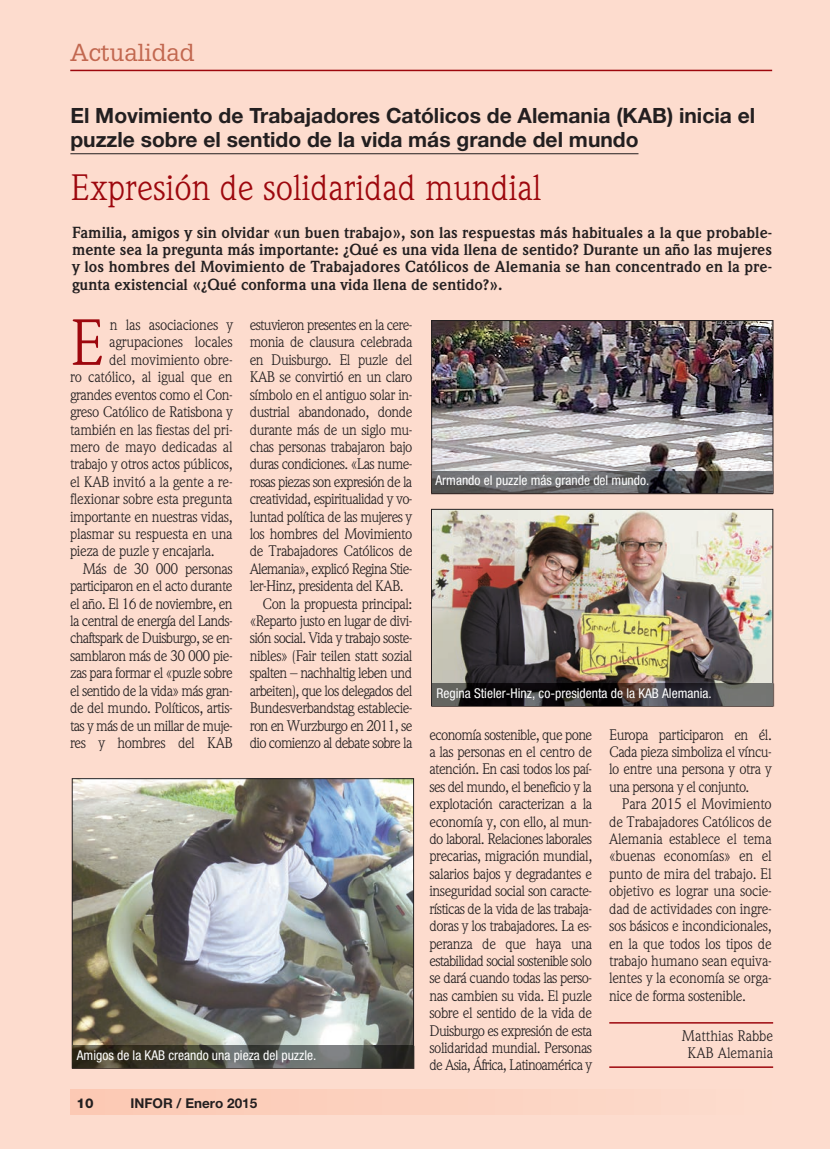
<style>
.page{position:relative;width:830px;height:1149px;background:#fff}
.page>*{position:absolute;margin:0;border:0;box-sizing:border-box;transform-origin:0 0}
.t1{font:63.9px "Weidemann Std";color:#9d070d}
.t2{font:36px "Weidemann Std";color:#9d070d}
.t3{font:24px "Glypha LT Std";color:#c26850}
.t4{font:700 21px/24px "Helvetica Neue";color:#231f20}
.t5{font:700 15.75px/17.2px "Weidemann Std";color:#231f20;text-align:justify}
.t6{font:15px/17.4px "Weidemann Std";letter-spacing:-.03em;color:#231f20;text-align:justify}
.t7{font:15px "Weidemann Std";letter-spacing:-.05em;color:#231f20}
.t8{font:15px/17.2px "Weidemann Std";color:#231f20;text-align:center}
.t9{font:condensed 13.5px "Helvetica Neue";color:#fff}
.t10{font:700 13.5px "Helvetica Neue";color:#231f20}
.t11{font:800 13.5px "Helvetica Neue";color:#231f20}
</style>
<div class="page">
<div style="left:0;top:0;width:829px;height:1148px;background:#fddcce"></div>
<div style="left:70px;top:1089px;width:702px;height:25px;background:#fcd2c0"></div>
<hr style="left:70px;top:70px;width:701px;height:1px;background:#9d070d">
<img style="left:433px;top:322px;width:338px;height:149px">
<div style="left:431px;top:320px;width:342px;height:173px;border:1px solid #231f20"></div>
<hr style="left:70px;top:153px;width:568px;height:1px;background:#231f20">
<img style="left:433px;top:511px;width:337px;height:172px">
<div style="left:431px;top:509px;width:341px;height:197px;border:1px solid #231f20"></div>
<img style="left:74px;top:780px;width:338px;height:265px">
<svg style="left:72px;top:1045px;width:342px;height:23px"></svg>
<img style="left:73px;top:1045px;width:340px;height:22px">
<svg style="left:431px;top:471px;width:341px;height:23px"></svg>
<img style="left:432px;top:471px;width:340px;height:21px">
<svg style="left:432px;top:683px;width:341px;height:23px"></svg>
<img style="left:432px;top:683px;width:340px;height:22px">
<hr style="left:609px;top:1021px;width:163px;height:2px;background:#9d070d">
<hr style="left:609px;top:1066px;width:163px;height:1px;background:#9d070d">
<h3 class="t3" style="left:70px;top:39px;width:126px">Actualidad</h3>
<h3 class="t4" style="left:70px;top:105px;width:686px">El Movimiento de Trabajadores Católicos de Alemania (KAB) inicia el puzzle sobre el sentido de la vida más grande del mundo</h3>
<h2 class="t2" style="left:70px;top:174px;width:472px">Expresión de solidaridad mundial</h2>
<p class="t5" style="left:72px;top:225px;width:701px">Familia, amigos y sin olvidar «un buen trabajo», son las respuestas más habituales a la que probable&shy;mente sea la pregunta más importante: ¿Qué es una vida llena de sentido? Durante un año las mujeres y los hombres del Movimiento de Trabajadores Católicos de Alemania se han concentrado en la pre&shy;gunta existencial «¿Qué conforma una vida llena de sentido?».</p>
<h1 class="t1" style="left:70px;top:319px;width:36px">E</h1>
<p class="t6" style="left:110px;top:317px;width:125px">n las asociaciones y</p>
<p class="t7" style="left:249px;top:319px;width:164px">estuvieron presentes en la cere-</p>
<p class="t6" style="left:249px;top:335px;width:164px">monia de clausura celebrada</p>
<p class="t6" style="left:249px;top:352px;width:164px">en Duisburgo. El puzle del</p>
<p class="t6" style="left:249px;top:369px;width:164px">KAB se convirtió en un claro</p>
<p class="t6" style="left:249px;top:387px;width:164px">símbolo en el antiguo solar in-</p>
<p class="t6" style="left:249px;top:404px;width:164px">dustrial abandonado, donde</p>
<p class="t6" style="left:249px;top:422px;width:164px">durante más de un siglo mu-</p>
<p class="t6" style="left:249px;top:439px;width:164px">chas personas trabajaron bajo</p>
<p class="t6" style="left:249px;top:456px;width:164px">duras condiciones. «Las nume-</p>
<p class="t7" style="left:249px;top:476px;width:164px">rosas piezas son expresión de la</p>
<p class="t6" style="left:249px;top:491px;width:164px">creatividad, espiritualidad y vo-</p>
<p class="t6" style="left:249px;top:509px;width:164px">luntad política de las mujeres y</p>
<p class="t6" style="left:249px;top:526px;width:164px">los hombres del Movimiento</p>
<p class="t6" style="left:249px;top:543px;width:164px">de Trabajadores Católicos de</p>
<p class="t7" style="left:249px;top:563px;width:164px">Alemania», explicó Regina Stie-</p>
<p class="t6" style="left:249px;top:578px;width:155px">ler-Hinz, presidenta del KAB.</p>
<p class="t6" style="left:262px;top:596px;width:151px">Con la propuesta principal:</p>
<p class="t6" style="left:249px;top:613px;width:164px">«Reparto justo en lugar de divi-</p>
<p class="t6" style="left:249px;top:630px;width:164px">sión social. Vida y trabajo soste-</p>
<p class="t6" style="left:249px;top:648px;width:164px">nibles» (Fair teilen statt sozial</p>
<p class="t6" style="left:249px;top:665px;width:164px">spalten – nachhaltig leben und</p>
<p class="t7" style="left:249px;top:684px;width:164px">arbeiten), que los delegados del</p>
<p class="t6" style="left:249px;top:700px;width:164px">Bundesverbandstag establecie-</p>
<p class="t7" style="left:249px;top:719px;width:164px">ron en Wurzburgo en 2011, se</p>
<p class="t7" style="left:249px;top:737px;width:164px">dio comienzo al debate sobre la</p>
<p class="t6" style="left:429px;top:726px;width:164px">economía sostenible, que pone a las personas en el centro de atención. En casi todos los paí&shy;ses del mundo, el beneficio y la explotación caracterizan a la economía y, con ello, al mun&shy;do laboral. Relaciones laborales precarias, migración mundial, salarios bajos y degradantes e inseguridad social son caracte&shy;rísticas de la vida de las trabaja&shy;doras y los trabajadores. La es&shy;peranza de que haya una estabilidad social sostenible solo se dará cuando todas las perso&shy;nas cambien su vida. El puzle sobre el sentido de la vida de Duisburgo es expresión de esta solidaridad mundial. Personas de Asia, África, Latinoamérica y</p>
<p class="t6" style="left:609px;top:726px;width:164px">Europa participaron en él.<br>Cada pieza simboliza el víncu&shy;lo entre una persona y otra y una persona y el conjunto.</p>
<p class="t6" style="left:109px;top:335px;width:125px">agrupaciones locales</p>
<p class="t6" style="left:109px;top:352px;width:125px">del movimiento obre-</p>
<p class="t6" style="left:70px;top:369px;width:164px">ro católico, al igual que en</p>
<p class="t6" style="left:70px;top:387px;width:164px">grandes eventos como el Con-</p>
<p class="t6" style="left:70px;top:404px;width:164px">greso Católico de Ratisbona y</p>
<p class="t6" style="left:70px;top:422px;width:164px">también en las fiestas del pri-</p>
<p class="t6" style="left:70px;top:439px;width:164px">mero de mayo dedicadas al</p>
<p class="t6" style="left:70px;top:456px;width:164px">trabajo y otros actos públicos,</p>
<p class="t6" style="left:70px;top:474px;width:164px">el KAB invitó a la gente a re-</p>
<p class="t6" style="left:70px;top:491px;width:164px">flexionar sobre esta pregunta</p>
<p class="t6" style="left:70px;top:509px;width:164px">importante en nuestras vidas,</p>
<p class="t6" style="left:70px;top:526px;width:164px">plasmar su respuesta en una</p>
<p class="t6" style="left:70px;top:543px;width:146px">pieza de puzle y encajarla.</p>
<p class="t6" style="left:83px;top:561px;width:151px">Más de 30 000 personas</p>
<p class="t6" style="left:70px;top:578px;width:164px">participaron en el acto durante</p>
<p class="t6" style="left:70px;top:596px;width:164px">el año. El 16 de noviembre, en</p>
<p class="t6" style="left:70px;top:613px;width:164px">la central de energía del Lands-</p>
<p class="t7" style="left:70px;top:632px;width:164px">chaftspark de Duisburgo, se en-</p>
<p class="t6" style="left:70px;top:648px;width:164px">samblaron más de 30 000 pie-</p>
<p class="t6" style="left:70px;top:665px;width:164px">zas para formar el «puzle sobre</p>
<p class="t6" style="left:70px;top:683px;width:164px">el sentido de la vida» más gran-</p>
<p class="t6" style="left:70px;top:700px;width:164px">de del mundo. Políticos, artis-</p>
<p class="t7" style="left:70px;top:719px;width:164px">tas y más de un millar de muje-</p>
<p class="t6" style="left:70px;top:735px;width:164px">res y hombres del KAB</p>
<p class="t9" style="left:435px;top:475px;width:215px">Armando el puzzle más grande del mundo.</p>
<p class="t9" style="left:436px;top:687px;width:276px">Regina Stieler-Hinz, co-presidenta de la KAB Alemania.</p>
<p class="t6" style="left:609px;top:796px;width:164px;text-indent:13px">Para 2015 el Movimiento de Trabajadores Católicos de Alemania establece el tema «buenas economías» en el punto de mira del trabajo. El objetivo es lograr una socie&shy;dad de actividades con ingre&shy;sos básicos e incondicionales, en la que todos los tipos de trabajo humano sean equiva&shy;lentes y la economía se orga&shy;nice de forma sostenible.</p>
<p class="t8" style="left:681px;top:1027px;width:93px">Matthias Rabbe<br>KAB Alemania</p>
<p class="t9" style="left:77px;top:1049px;width:241px">Amigos de la KAB creando una pieza del puzzle.</p>
<p class="t11" style="left:76px;top:1097px;width:19px">10</p>
<p class="t10" style="left:130px;top:1097px;width:128px">INFOR / Enero 2015</p>
</div>
